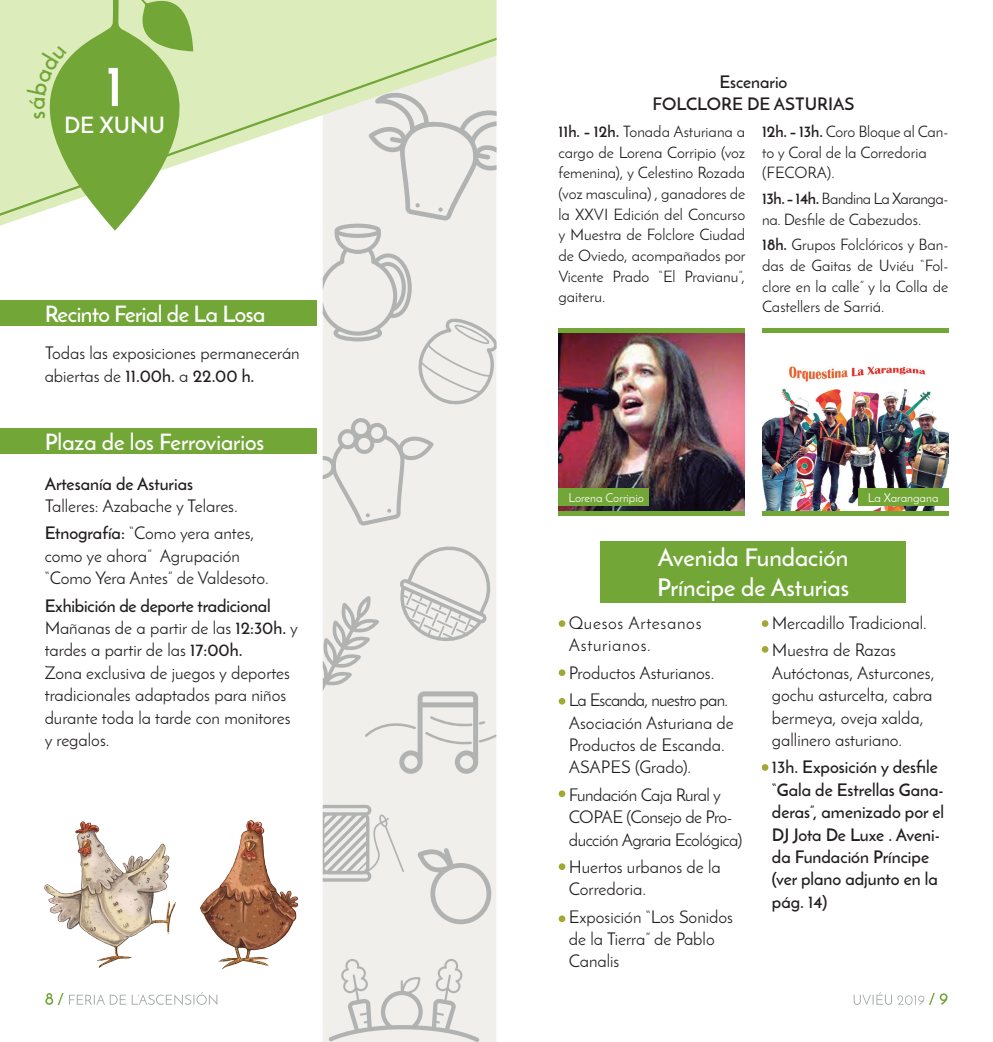
<style>
.page{position:relative;width:993px;height:1042px;background:#fff}
.page>*{position:absolute;margin:0;border:0;box-sizing:border-box;transform-origin:0 0}
.TITULARES{font:700 57.75px "Josefin Sans";color:#fff}
.TITULARES-2{font:600 24.5px/29.4px "Josefin Sans";color:#fff}
.TITULARES-3{font:600 22.75px "Josefin Sans";letter-spacing:-.01em;color:#fff}
.Texto_general_izq{font:17.5px/22.4px "Josefin Sans";color:#231f20}
.Texto_general_izq-2{font:600 17.5px/22.4px "Josefin Sans";color:#231f20}
.Texto_general_izq-3{font:17.5px/22.4px "Josefin Sans";letter-spacing:-.025em;color:#231f20}
.Texto_general_izq-4{font:17.5px/22.4px "Josefin Sans";letter-spacing:.04em;color:#231f20}
.Texto_general_justif{font:17.5px "Josefin Sans";color:#231f20}
.Texto_general_justif-2{font:15.75px/20.7px "Josefin Sans";color:#231f20;text-align:justify}
.Texto_general_justif-3{font:15.75px/20.7px "Josefin Sans";letter-spacing:-.02em;color:#231f20}
.Texto_general_izq-5{font:12.25px "Josefin Sans";color:#fff}
.s1{font-weight:600}
.s2{font-weight:700}
.s3{font-style:inherit}
</style>
<div class="page">
<svg style="left:45px;top:992px;width:172px;height:13px"></svg>
<div style="left:0;top:300px;width:316px;height:26px;background:#72a637"></div>
<div style="left:0;top:428px;width:316px;height:26px;background:#72a637"></div>
<svg style="left:0;top:0;width:496px;height:226px;background:#dfedc0"></svg>
<div style="left:322px;top:410px;width:174px;height:632px;background:#f1efeb"></div>
<svg style="left:322px;top:417px;width:111px;height:109px;background:#e6e5e2"></svg>
<svg style="left:322px;top:805px;width:82px;height:76px;background:#d9d9d7"></svg>
<svg style="left:328px;top:959px;width:151px;height:83px;background:#e5e3e0"></svg>
<svg style="left:322px;top:541px;width:174px;height:233px;background:#e7e6e3"></svg>
<svg style="left:322px;top:216px;width:174px;height:194px;background:#eae8e5"></svg>
<svg style="left:417px;top:848px;width:75px;height:76px;background:#e3e2df"></svg>
<svg style="left:0;top:38px;width:496px;height:178px"></svg>
<img style="left:45px;top:822px;width:130px;height:145px">
<img style="left:200px;top:821px;width:97px;height:147px">
<svg style="left:853px;top:992px;width:94px;height:13px"></svg>
<div style="left:600px;top:542px;width:305px;height:61px;background:#72a637"></div>
<div style="left:558px;top:620px;width:7px;height:7px;background:#a2a834;border-radius:50%"></div>
<div style="left:558px;top:669px;width:7px;height:7px;background:#a2a834;border-radius:50%"></div>
<div style="left:761px;top:620px;width:7px;height:7px;background:#a2a834;border-radius:50%"></div>
<div style="left:558px;top:698px;width:7px;height:6px;background:#a2a834;border-radius:50%"></div>
<div style="left:558px;top:790px;width:7px;height:7px;background:#a2a834;border-radius:50%"></div>
<div style="left:558px;top:915px;width:7px;height:7px;background:#a2a834;border-radius:50%"></div>
<div style="left:558px;top:863px;width:7px;height:7px;background:#a2a834;border-radius:50%"></div>
<div style="left:761px;top:646px;width:7px;height:7px;background:#a2a834;border-radius:50%"></div>
<div style="left:761px;top:764px;width:7px;height:7px;background:#a2a834;border-radius:50%"></div>
<img style="left:762px;top:366px;width:185px;height:146px">
<img style="left:558px;top:333px;width:186px;height:179px">
<hr style="left:558px;top:512px;width:186px;height:4px;background:#72a637">
<hr style="left:761px;top:512px;width:186px;height:4px;background:#72a637">
<div style="left:558px;top:328px;width:186px;height:5px;background:#72a637"></div>
<div style="left:761px;top:328px;width:186px;height:5px;background:#72a637"></div>
<div style="left:558px;top:489px;width:90px;height:17px;background:#72a637"></div>
<div style="left:857px;top:489px;width:90px;height:17px;background:#72a637"></div>
<svg style="left:27px;top:0;width:166px;height:231px;background:#a9ca7f"></svg>
<p class="TITULARES" style="left:106px;top:49px;width:19px">1</p>
<p class="TITULARES-3" style="left:64px;top:111px;width:102px">DE XUNU</p>
<p class="TITULARES-3" style="left:45px;top:300px;width:222px">Recinto Ferial de La Losa</p>
<p class="Texto_general_izq" style="left:45px;top:342px;width:256px">Todas las exposiciones permanecerán abiertas de <span class="s1">11.00h.</span> a <span class="s1">22.00 h.</span></p>
<p class="TITULARES-3" style="left:45px;top:427px;width:221px">Plaza de los Ferroviarios</p>
<p class="Texto_general_izq" style="left:45px;top:472px;width:194px"><span class="s1">Artesanía de Asturias<br></span>Talleres: Azabache y Telares.</p>
<p class="Texto_general_izq" style="left:45px;top:522px;width:225px"><span class="s1">Etnografía:</span> “Como yera antes, como ye ahora” Agrupación “Como Yera Antes” de Valdesoto.</p>
<p class="Texto_general_izq" style="left:45px;top:594px;width:255px"><span class="s1">Exhibición de deporte tradicional<br></span>Mañanas de a partir de las <span class="s1">12:30h.</span> y tardes a partir de las <span class="s1">17:00h.<br></span>Zona exclusiva de juegos y deportes tradicionales adaptados para niños durante toda la tarde con monitores y regalos.</p>
<p class="Texto_general_izq-2" style="left:719px;top:70px;width:69px">Escenario</p>
<p class="Texto_general_izq-2" style="left:652px;top:92px;width:203px">FOLCLORE DE ASTURIAS</p>
<p class="Texto_general_justif-2" style="left:558px;top:121px;width:188px"><span class="s2">11h. – 12h.</span> Tonada Asturiana a cargo de Lorena Corripio (voz femenina), y Celestino Rozada (voz masculina) , ganadores de la <span class="s3">XXVI</span> Edición del Concurso y Muestra de Folclore Ciudad de Oviedo, acompañados por Vicente Prado “El Pravianu”, gaiteru.</p>
<p class="Texto_general_justif-2" style="left:761px;top:121px;width:188px"><span class="s2">12h. – 13h.</span> Coro Bloque al Can&shy;to y Coral de la Corredoria</p>
<p class="Texto_general_justif-2" style="left:761px;top:162px;width:74px">(FECORA).</p>
<p class="Texto_general_justif-3" style="left:761px;top:188px;width:188px"><span class="s2">13h. – 14h.</span> Bandina La Xaranga&shy;na. Desfile de Cabezudos.</p>
<p class="Texto_general_justif-2" style="left:761px;top:234px;width:188px"><span class="s2">18h.</span> Grupos Folclóricos y Ban&shy;das de Gaitas de Uviéu “Fol&shy;clore en la calle” y la Colla de Castellers de Sarriá.</p>
<p class="Texto_general_izq-5" style="left:568px;top:490px;width:77px">Lorena Corripio</p>
<p class="Texto_general_izq-5" style="left:867px;top:490px;width:72px">La Xarangana</p>
<p class="TITULARES-2" style="left:657px;top:543px;width:193px">Avenida Fundación<br>Príncipe de Asturias</p>
<p class="Texto_general_izq-4" style="left:568px;top:611px;width:134px">Quesos Artesanos<br>Asturianos.</p>
<p class="Texto_general_izq" style="left:568px;top:661px;width:147px">Productos Asturianos.</p>
<p class="Texto_general_izq" style="left:568px;top:689px;width:166px">La Escanda, nuestro pan.<br>Asociación Asturiana de<br>Productos de Escanda.<br>ASAPES (Grado).</p>
<p class="Texto_general_izq-3" style="left:568px;top:783px;width:175px">Fundación Caja Rural y<br>COPAE (Consejo de Pro&shy;ducción Agraria Ecológica)</p>
<p class="Texto_general_izq" style="left:568px;top:855px;width:153px">Huertos urbanos de la<br>Corredoria.</p>
<p class="Texto_general_izq" style="left:568px;top:905px;width:165px">Exposición “Los Sonidos de la Tierra” de Pablo<br>Canalis</p>
<p class="Texto_general_justif" style="left:771px;top:612px;width:156px">Mercadillo Tradicional.</p>
<p class="Texto_general_izq" style="left:771px;top:639px;width:164px">Muestra de Razas<br>Autóctonas, Asturcones, gochu asturcelta, cabra bermeya, oveja xalda, gallinero asturiano.</p>
<p class="Texto_general_izq-2" style="left:771px;top:756px;width:173px">13h. Exposición y desfile “Gala de Estrellas Gana&shy;deras”, amenizado por el<br>DJ Jota De Luxe . Aveni&shy;da Fundación Príncipe (ver plano adjunto en la pág. 14)</p>
</div>
